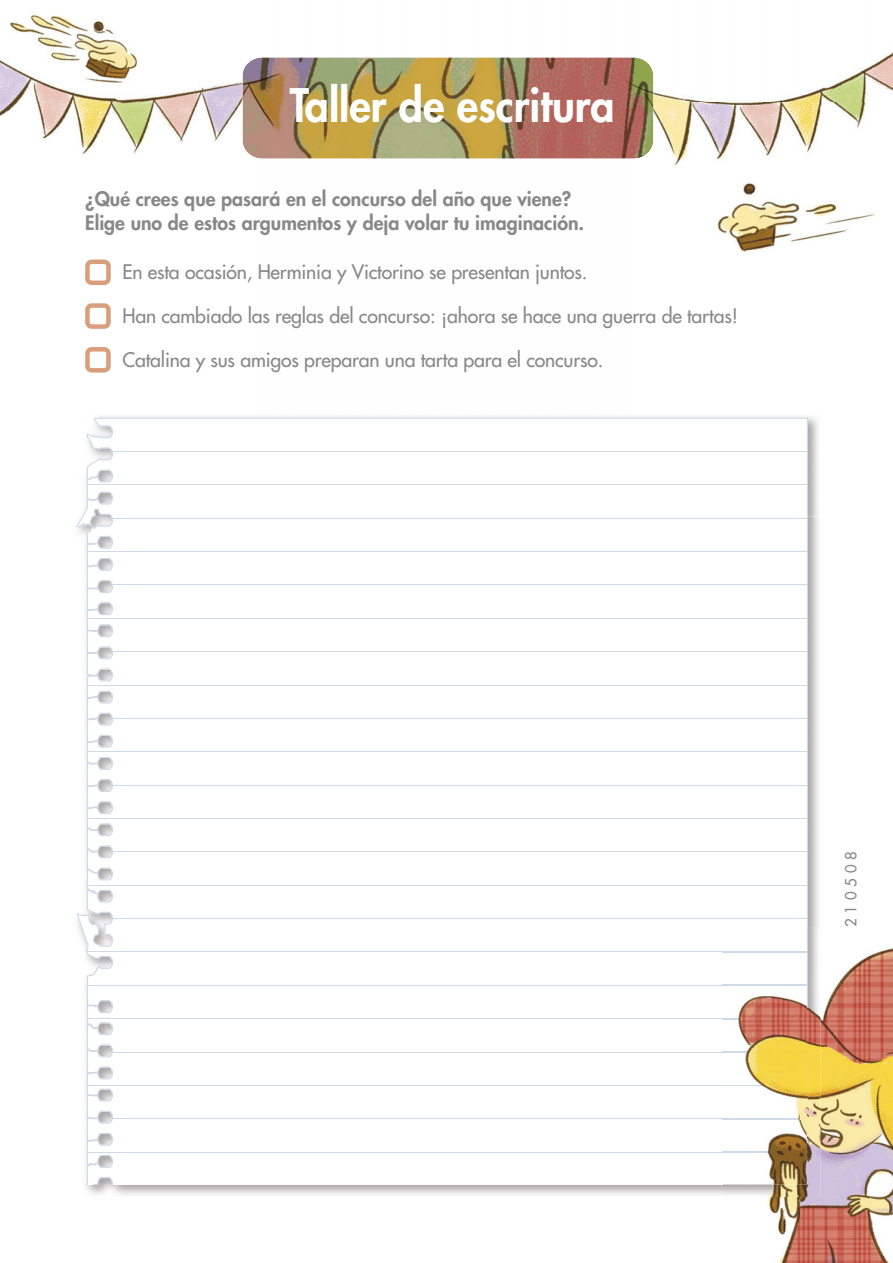
<style>
.page{position:relative;width:893px;height:1263px;background:#fff}
.page>*{position:absolute;margin:0;border:0;box-sizing:border-box;transform-origin:0 0}
.t1{font:800 45px "Futura Std";color:#fff;scale:.95 1}
.t2{font:500 19.5px "Futura Std";letter-spacing:-.01em;color:#888}
.t3{font:800 19.5px/23.4px "Futura Std";color:#888}
.t4{font:500 15px "Futura Std";letter-spacing:.315em;color:#888}
</style>
<div class="page">
<img style="left:0;top:14px;width:250px;height:246px">
<img style="left:648px;top:52px;width:245px;height:51px">
<img style="left:648px;top:103px;width:228px;height:149px">
<img style="left:243px;top:57px;width:410px;height:102px;border-radius:19px">
<div style="left:85px;top:260px;width:26px;height:25px;border:4px solid #d99e7c;border-radius:4px"></div>
<div style="left:85px;top:303px;width:26px;height:26px;border:4px solid #d99e7c;border-radius:4px"></div>
<div style="left:85px;top:347px;width:26px;height:26px;border:4px solid #d99e7c;border-radius:4px"></div>
<img style="left:86px;top:1184px;width:40px;height:11px">
<img style="left:94px;top:416px;width:724px;height:101px">
<svg style="left:76px;top:418px;width:732px;height:766px"></svg>
<hr style="left:111px;top:451px;width:696px;height:1px;background:#cedae8">
<hr style="left:87px;top:484px;width:720px;height:1px;background:#cedae8">
<hr style="left:112px;top:518px;width:695px;height:1px;background:#cedae8">
<hr style="left:87px;top:551px;width:720px;height:1px;background:#cedae8">
<hr style="left:113px;top:584px;width:694px;height:1px;background:#cedae8">
<hr style="left:87px;top:618px;width:720px;height:1px;background:#cedae8">
<hr style="left:113px;top:651px;width:694px;height:1px;background:#cedae8">
<hr style="left:113px;top:718px;width:694px;height:1px;background:#cedae8">
<hr style="left:87px;top:751px;width:720px;height:1px;background:#cedae8">
<hr style="left:87px;top:818px;width:720px;height:1px;background:#cedae8">
<hr style="left:87px;top:685px;width:720px;height:1px;background:#cedae8">
<hr style="left:112px;top:785px;width:695px;height:1px;background:#cedae8">
<hr style="left:113px;top:851px;width:694px;height:1px;background:#cedae8">
<hr style="left:86px;top:885px;width:721px;height:1px;background:#cedae8">
<hr style="left:113px;top:918px;width:694px;height:1px;background:#cedae8">
<hr style="left:86px;top:951px;width:721px;height:1px;background:#cedae8">
<hr style="left:87px;top:985px;width:720px;height:1px;background:#cedae8">
<hr style="left:87px;top:1018px;width:720px;height:1px;background:#cedae8">
<hr style="left:111px;top:1052px;width:696px;height:1px;background:#cedae8">
<hr style="left:86px;top:1085px;width:721px;height:1px;background:#cedae8">
<hr style="left:112px;top:1118px;width:695px;height:1px;background:#cedae8">
<hr style="left:87px;top:1152px;width:720px;height:1px;background:#cedae8">
<img style="left:766px;top:947px;width:127px;height:315px">
<img style="left:723px;top:927px;width:97px;height:270px">
<img style="left:723px;top:927px;width:85px;height:257px">
<img style="left:723px;top:951px;width:84px;height:1px">
<img style="left:723px;top:985px;width:84px;height:1px">
<img style="left:723px;top:1018px;width:84px;height:1px">
<img style="left:723px;top:1052px;width:84px;height:1px">
<img style="left:723px;top:1085px;width:84px;height:1px">
<img style="left:723px;top:1118px;width:84px;height:1px">
<img style="left:723px;top:1152px;width:84px;height:1px">
<h1 class="t1" style="left:290px;top:83px;width:343px">Taller de escritura</h1>
<p class="t3" style="left:85px;top:189px;width:501px">¿Qué crees que pasará en el concurso del año que viene?<br>Elige uno de estos argumentos y deja volar tu imaginación.</p>
<p class="t2" style="left:122px;top:262px;width:467px">En esta ocasión, Herminia y Victorino se presentan juntos.</p>
<p class="t2" style="left:122px;top:306px;width:617px">Han cambiado las reglas del concurso: ¡ahora se hace una guerra de tartas!</p>
<p class="t2" style="left:122px;top:350px;width:482px">Catalina y sus amigos preparan una tarta para el concurso.</p>
<p class="t4" style="left:843px;top:927px;width:77px;rotate:-90deg">210508</p>
</div>
